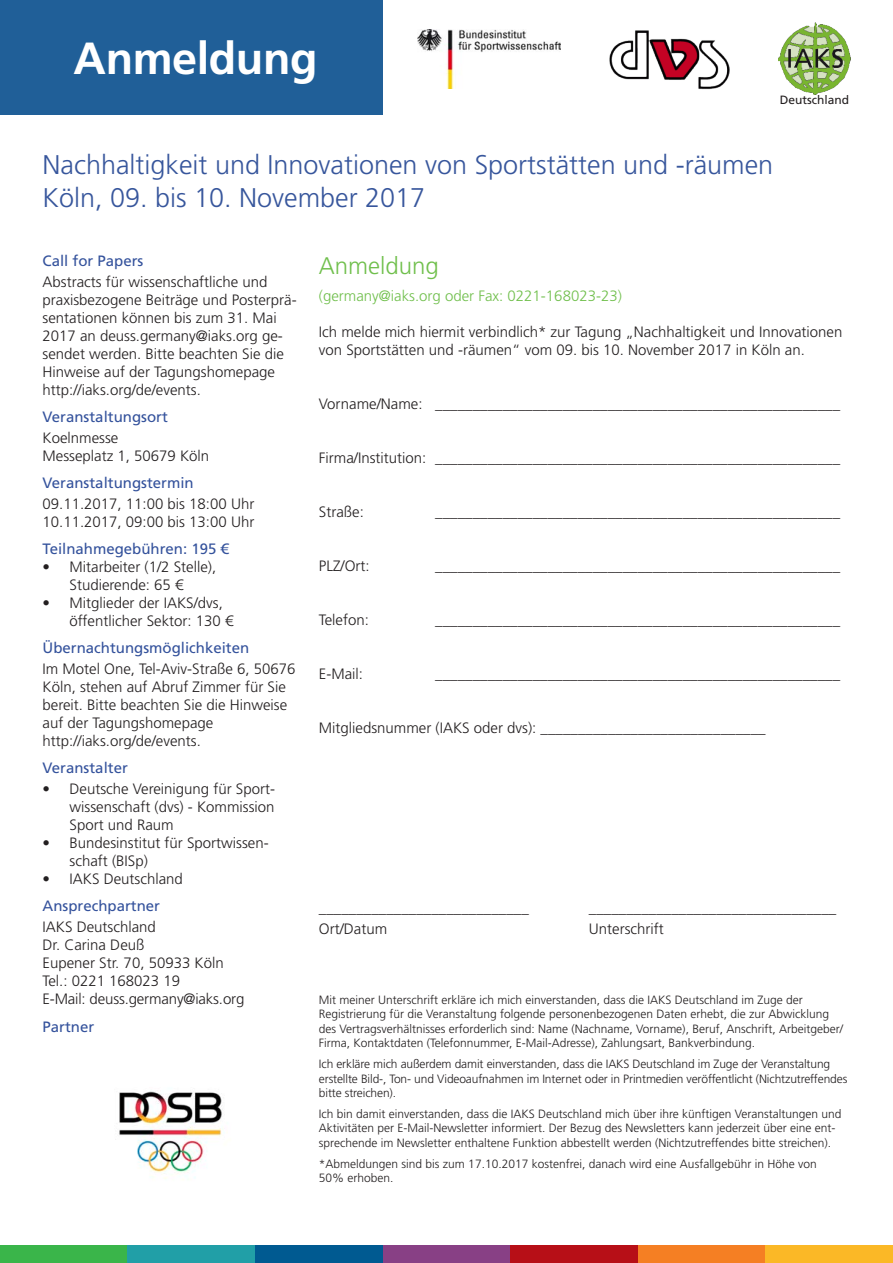
<style>
.page{position:relative;width:893px;height:1263px;background:#fff}
.page>*{position:absolute;margin:0;border:0;box-sizing:border-box;transform-origin:0 0}
.text_einfach{font:700 45px "Frutiger LT";letter-spacing:-.01em;color:#fff}
.Absatzformat_2{font:300 27px "Frutiger LT";color:#37569c}
.Absatzformat_1{font:300 24px "Frutiger LT";color:#70bf4c}
.Absatzformat_1-2{font:300 15px/18px "Frutiger LT";color:#231f20}
.Absatzformat_1-3{font:15px "Frutiger LT";color:#34529c}
.Absatzformat_1-4{font:300 15px "Frutiger LT";color:#70bf4c}
.Absatzformat_1-5{font:300 12px/14.4px "Frutiger LT";color:#231f20}
.Absatzformat_2-2{font:12px "Frutiger LT";color:#231f20}
</style>
<div class="page">
<div style="left:0;top:0;width:383px;height:115px;background:#205f98"></div>
<div style="left:382px;top:1246px;width:128px;height:17px;background:#884085"></div>
<div style="left:510px;top:1246px;width:128px;height:17px;background:#b70f17"></div>
<div style="left:638px;top:1246px;width:127px;height:17px;background:#f57f23"></div>
<div style="left:765px;top:1246px;width:128px;height:17px;background:#fbb826"></div>
<div style="left:0;top:1246px;width:128px;height:17px;background:#3ab54a"></div>
<div style="left:128px;top:1246px;width:127px;height:17px;background:#219fa7"></div>
<div style="left:255px;top:1246px;width:128px;height:17px;background:#005a91"></div>
<img style="left:778px;top:22px;width:72px;height:72px">
<img style="left:418px;top:29px;width:143px;height:59px">
<img style="left:609px;top:31px;width:121px;height:59px">
<img style="left:119px;top:1091px;width:104px;height:88px">
<p class="text_einfach" style="left:74px;top:32px;width:245px">Anmeldung</p>
<p class="Absatzformat_2-2" style="left:780px;top:93px;width:71px">Deutschland</p>
<p class="Absatzformat_2" style="left:43px;top:150px;width:732px">Nachhaltigkeit und Innovationen von Sportstätten und -räumen</p>
<p class="Absatzformat_2" style="left:43px;top:182px;width:384px">Köln, 09. bis 10. November 2017</p>
<p class="Absatzformat_1-3" style="left:43px;top:252px;width:102px">Call for Papers</p>
<p class="Absatzformat_1-2" style="left:43px;top:273px;width:227px">Abstracts für wissenschaftliche und</p>
<p class="Absatzformat_1-2" style="left:43px;top:291px;width:256px">praxisbezogene Beiträge und Posterprä&shy;sentationen können bis zum 31. Mai 2017 an deuss.germany@iaks.org ge&shy;sendet werden. Bitte beachten Sie die Hinweise auf der Tagungshomepage http://iaks.org/de/events.</p>
<p class="Absatzformat_1-3" style="left:43px;top:408px;width:127px">Veranstaltungsort</p>
<p class="Absatzformat_1-2" style="left:43px;top:429px;width:77px">Koelnmesse</p>
<p class="Absatzformat_1-2" style="left:43px;top:447px;width:168px">Messeplatz 1, 50679 Köln</p>
<p class="Absatzformat_1-3" style="left:43px;top:474px;width:153px">Veranstaltungstermin</p>
<p class="Absatzformat_1-2" style="left:43px;top:495px;width:213px">09.11.2017, 11:00 bis 18:00 Uhr</p>
<p class="Absatzformat_1-2" style="left:43px;top:513px;width:213px">10.11.2017, 09:00 bis 13:00 Uhr</p>
<p class="Absatzformat_1-3" style="left:43px;top:540px;width:188px">Teilnahmegebühren: 195 €</p>
<p class="Absatzformat_1-2" style="left:43px;top:558px;width:175px;text-align:center">• Mitarbeiter (1/2 Stelle),<br>Studierende: 65 €</p>
<p class="Absatzformat_1-2" style="left:70px;top:594px;width:165px;text-indent:-27px">• Mitglieder der IAKS/dvs, öffentlicher Sektor: 130 €</p>
<p class="Absatzformat_1-3" style="left:43px;top:639px;width:208px">Übernachtungsmöglichkeiten</p>
<p class="Absatzformat_1-2" style="left:43px;top:660px;width:255px">Im Motel One, Tel-Aviv-Straße 6, 50676<br>Köln, stehen auf Abruf Zimmer für Sie bereit. Bitte beachten Sie die Hinweise auf der Tagungshomepage</p>
<p class="Absatzformat_1-2" style="left:43px;top:732px;width:160px">http://iaks.org/de/events.</p>
<p class="Absatzformat_1-3" style="left:43px;top:759px;width:87px">Veranstalter</p>
<p class="Absatzformat_1-2" style="left:70px;top:780px;width:207px;text-align:justify;text-indent:-27px">• Deutsche Vereinigung für Sport&shy;wissenschaft (dvs) - Kommission Sport und Raum</p>
<p class="Absatzformat_1-2" style="left:70px;top:834px;width:201px;text-indent:-27px">• Bundesinstitut für Sportwissen&shy;schaft (BISp)</p>
<p class="Absatzformat_1-2" style="left:43px;top:870px;width:142px">• IAKS Deutschland</p>
<p class="Absatzformat_1-3" style="left:43px;top:897px;width:119px">Ansprechpartner</p>
<p class="Absatzformat_1-2" style="left:43px;top:918px;width:115px">IAKS Deutschland</p>
<p class="Absatzformat_1-2" style="left:43px;top:936px;width:103px">Dr. Carina Deuß</p>
<p class="Absatzformat_1-2" style="left:43px;top:954px;width:183px">Eupener Str. 70, 50933 Köln</p>
<p class="Absatzformat_1-2" style="left:43px;top:972px;width:139px">Tel.: 0221 168023 19</p>
<p class="Absatzformat_1-2" style="left:43px;top:990px;width:203px">E-Mail: deuss.germany@iaks.org</p>
<p class="Absatzformat_1-3" style="left:43px;top:1017px;width:53px">Partner</p>
<p class="Absatzformat_1" style="left:319px;top:252px;width:122px">Anmeldung</p>
<p class="Absatzformat_1-4" style="left:319px;top:288px;width:304px">(germany@iaks.org oder Fax: 0221-168023-23)</p>
<p class="Absatzformat_1-2" style="left:319px;top:323px;width:525px">Ich melde mich hiermit verbindlich* zur Tagung „Nachhaltigkeit und Innovationen von Sportstätten und -räumen“ vom 09. bis 10. November 2017 in Köln an.</p>
<p class="Absatzformat_1-2" style="left:319px;top:395px;width:523px">Vorname/Name: ______________________________________________________</p>
<p class="Absatzformat_1-2" style="left:319px;top:449px;width:523px">Firma/Institution: ______________________________________________________</p>
<p class="Absatzformat_1-2" style="left:319px;top:503px;width:46px">Straße:</p>
<p class="Absatzformat_1-2" style="left:319px;top:557px;width:52px">PLZ/Ort:</p>
<p class="Absatzformat_1-2" style="left:319px;top:611px;width:52px">Telefon:</p>
<p class="Absatzformat_1-2" style="left:319px;top:665px;width:46px">E-Mail:</p>
<p class="Absatzformat_1-2" style="left:435px;top:503px;width:407px">______________________________________________________</p>
<p class="Absatzformat_1-2" style="left:435px;top:557px;width:407px">______________________________________________________</p>
<p class="Absatzformat_1-2" style="left:435px;top:611px;width:407px">______________________________________________________</p>
<p class="Absatzformat_1-2" style="left:435px;top:665px;width:406px">______________________________________________________</p>
<p class="Absatzformat_1-2" style="left:319px;top:719px;width:448px">Mitgliedsnummer (IAKS oder dvs): ______________________________</p>
<p class="Absatzformat_1-2" style="left:319px;top:899px;width:211px">____________________________</p>
<p class="Absatzformat_1-2" style="left:589px;top:899px;width:249px">_________________________________</p>
<p class="Absatzformat_1-2" style="left:319px;top:920px;width:70px">Ort/Datum</p>
<p class="Absatzformat_1-2" style="left:589px;top:920px;width:76px">Unterschrift</p>
<p class="Absatzformat_1-5" style="left:319px;top:993px;width:485px">Mit meiner Unterschrift erkläre ich mich einverstanden, dass die IAKS Deutschland im Zuge der</p>
<p class="Absatzformat_1-5" style="left:319px;top:1007px;width:526px">Registrierung für die Veranstaltung folgende personenbezogenen Daten erhebt, die zur Abwicklung des Vertragsverhältnisses erforderlich sind: Name (Nachname, Vorname), Beruf, Anschrift, Arbeitgeber/<br>Firma, Kontaktdaten (Telefonnummer, E-Mail-Adresse), Zahlungsart, Bankverbindung.</p>
<p class="Absatzformat_1-5" style="left:319px;top:1057px;width:530px">Ich erkläre mich außerdem damit einverstanden, dass die IAKS Deutschland im Zuge der Veranstaltung erstellte Bild-, Ton- und Videoaufnahmen im Internet oder in Printmedien veröffentlicht (Nichtzutreffendes bitte streichen).</p>
<p class="Absatzformat_1-5" style="left:319px;top:1107px;width:524px">Ich bin damit einverstanden, dass die IAKS Deutschland mich über ihre künftigen Veranstaltungen und<br>Aktivitäten per E-Mail-Newsletter informiert. Der Bezug des Newsletters kann jederzeit über eine ent&shy;sprechende im Newsletter enthaltene Funktion abbestellt werden (Nichtzutreffendes bitte streichen).</p>
<p class="Absatzformat_1-5" style="left:319px;top:1156px;width:499px">*Abmeldungen sind bis zum 17.10.2017 kostenfrei, danach wird eine Ausfallgebühr in Höhe von</p>
<p class="Absatzformat_1-5" style="left:319px;top:1171px;width:76px">50% erhoben.</p>
</div>
